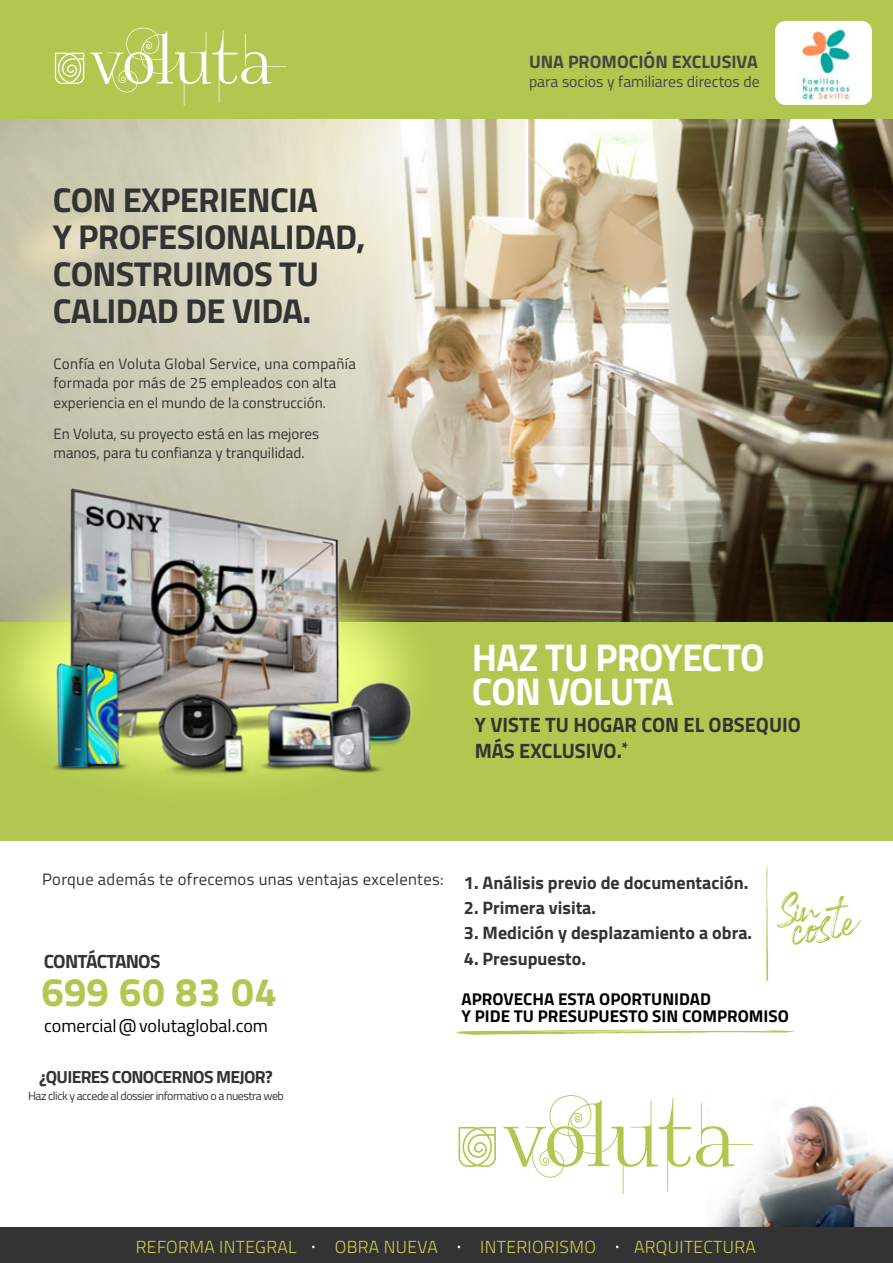
<style>
.page{position:relative;width:893px;height:1263px;background:#fff}
.page>*{position:absolute;margin:0;border:0;box-sizing:border-box;transform-origin:0 0}
.t1{font:55.65px "Rockness";color:#b1c74f}
.t2{font:700 39.9px "Titillium Web";letter-spacing:.02em;color:#b1c74f}
.t3{font:700 38.7px/34.3px "Titillium Web";letter-spacing:-.02em;color:#fff}
.t4{font:700 34.5px/36.8px "Titillium Web";letter-spacing:-.02em;color:#333}
.t5{font:700 20.7px/26.1px "Titillium Web";color:#333}
.t6{font:700 19.2px "Titillium Web";letter-spacing:-.04em;color:#333}
.t7{font:700 18px "Titillium Web";color:#333}
.t8{font:18px "Titillium Web";color:#000}
.t9{font:700 18px "Titillium Web";color:#454545}
.t10{font:300 17.55px "Titillium Web";letter-spacing:.02em;color:#cdd14c}
.t11{font:700 17.55px "Titillium Web";letter-spacing:-.04em;color:#333}
.t12{font:700 17.1px/17px "Titillium Web";color:#000}
.t13{font:16.5px "Titillium Web";letter-spacing:.02em;color:#333}
.t14{font:700 16.5px "Titillium Web";color:#333}
.t15{font:15.75px "Titillium Web";color:#454545}
.t16{font:15px/19.2px "Titillium Web";letter-spacing:.02em;color:#333}
.t17{font:15px/19.2px "Titillium Web";color:#333}
.t18{font:11.85px "Titillium Web";letter-spacing:-.04em;color:#333}
</style>
<div class="page">
<img style="left:0;top:119px;width:893px;height:503px">
<img style="left:713px;top:1106px;width:180px;height:121px">
<div style="left:0;top:0;width:893px;height:119px;background:#b1c74f"></div>
<svg style="left:55px;top:53px;width:29px;height:31px"></svg>
<svg style="left:90px;top:28px;width:196px;height:77px"></svg>
<svg style="left:458px;top:1127px;width:38px;height:40px"></svg>
<svg style="left:503px;top:1095px;width:250px;height:99px"></svg>
<div style="left:0;top:1227px;width:893px;height:36px;background:#333"></div>
<div style="left:0;top:622px;width:893px;height:219px;background:#b1c74f"></div>
<svg style="left:456px;top:1030px;width:339px;height:5px"></svg>
<svg style="left:766px;top:866px;width:2px;height:115px"></svg>
<img style="left:0;top:529px;width:42px;height:211px">
<img style="left:42px;top:442px;width:439px;height:343px">
<div style="left:775px;top:21px;width:97px;height:84px;background:#fff;border-radius:10px"></div>
<img style="left:801px;top:29px;width:49px;height:71px">
<h3 class="t4" style="left:53px;top:180px;width:314px">CON EXPERIENCIA<br>Y PROFESIONALIDAD,<br>CONSTRUIMOS TU<br>CALIDAD DE VIDA.</h3>
<p class="t16" style="left:53px;top:354px;width:304px">Confía en Voluta Global Service, una compañía formada por más de 25 empleados con alta experiencia en el mundo de la construcción.</p>
<p class="t17" style="left:53px;top:423px;width:267px">En Voluta, su proyecto está en las mejores manos, para tu confianza y tranquilidad.</p>
<p class="t9" style="left:529px;top:48px;width:230px">UNA PROMOCIÓN EXCLUSIVA</p>
<p class="t15" style="left:529px;top:70px;width:232px">para socios y familiares directos de</p>
<h3 class="t3" style="left:472px;top:638px;width:294px">HAZ TU PROYECTO<br>CON VOLUTA</h3>
<h3 class="t5" style="left:475px;top:710px;width:328px">Y VISTE TU HOGAR CON EL OBSEQUIO<br>MÁS EXCLUSIVO.</h3>
<p class="t14" style="left:621px;top:736px;width:8px">*</p>
<p class="t13" style="left:42px;top:867px;width:403px">Porque además te ofrecemos unas ventajas excelentes:</p>
<p class="t6" style="left:44px;top:946px;width:118px">CONTÁCTANOS</p>
<h2 class="t2" style="left:42px;top:961px;width:237px">699 60 83 04</h2>
<p class="t8" style="left:44px;top:1012px;width:225px">comercial@volutaglobal.com</p>
<p class="t11" style="left:39px;top:1063px;width:235px">¿QUIERES CONOCERNOS MEJOR?</p>
<p class="t18" style="left:28px;top:1087px;width:257px">Haz click y accede al dossier informativo o a nuestra web</p>
<p class="t7" style="left:464px;top:869px;width:286px">1. Análisis previo de documentación.</p>
<p class="t7" style="left:464px;top:894px;width:134px">2. Primera visita.</p>
<p class="t7" style="left:464px;top:919px;width:290px">3. Medición y desplazamiento a obra.</p>
<p class="t7" style="left:464px;top:944px;width:124px">4. Presupuesto.</p>
<h1 class="t1" style="left:786px;top:893px;width:68px;rotate:-10deg">coste</h1>
<p class="t12" style="left:461px;top:989px;width:329px">APROVECHA ESTA OPORTUNIDAD<br>Y PIDE TU PRESUPUESTO SIN COMPROMISO</p>
<p class="t10" style="left:136px;top:1234px;width:162px">REFORMA INTEGRAL</p>
<p class="t10" style="left:335px;top:1234px;width:105px">OBRA NUEVA</p>
<p class="t10" style="left:480px;top:1234px;width:117px">INTERIORISMO</p>
<p class="t10" style="left:634px;top:1234px;width:123px">ARQUITECTURA</p>
</div>
